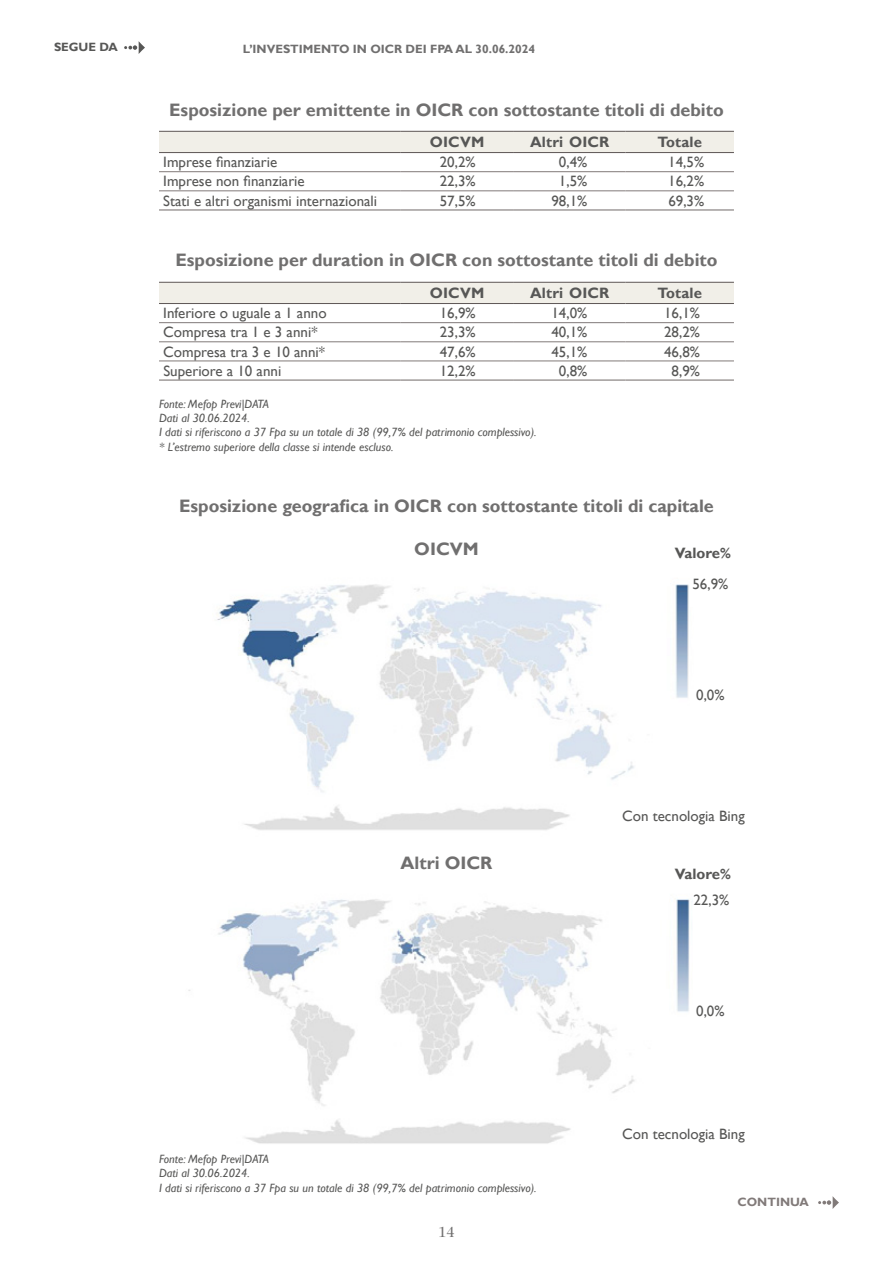
<style>
.page{position:relative;width:893px;height:1263px;background:#fff}
.page>*{position:absolute;margin:0;border:0;box-sizing:border-box;transform-origin:0 0}
.t1{font:700 18px "Gill Sans";color:#706f6f}
.t2{font:15px "Gill Sans";color:#575756}
.t3{font:700 15px "Gill Sans";letter-spacing:.01em;color:#575756}
.t4{font:15px "Caslon 224 Std";color:#706f6f}
.t5{font:italic 12px/14.4px "Gill Sans";color:#575756}
.t6{font:700 12px "Gill Sans";color:#706f6f}
.t7{font:700 12px "Gill Sans";color:#817a79}
.t8{font:700 12px "Gill Sans";color:#575756}
</style>
<div class="page">
<img style="left:217px;top:584px;width:472px;height:246px">
<img style="left:188px;top:899px;width:502px;height:245px">
<div style="left:159px;top:132px;width:575px;height:20px;background:#f1efe8"></div>
<hr style="left:159px;top:131px;width:241px;height:1px;background:#5d5655">
<hr style="left:400px;top:131px;width:114px;height:1px;background:#5d5655">
<hr style="left:514px;top:131px;width:112px;height:1px;background:#5d5655">
<hr style="left:626px;top:131px;width:108px;height:1px;background:#5d5655">
<hr style="left:159px;top:152px;width:241px;height:1px;background:#5d5655">
<hr style="left:400px;top:152px;width:114px;height:1px;background:#5d5655">
<hr style="left:514px;top:152px;width:112px;height:1px;background:#5d5655">
<hr style="left:626px;top:152px;width:108px;height:1px;background:#5d5655">
<hr style="left:159px;top:209px;width:241px;height:2px;background:#817a79">
<hr style="left:400px;top:209px;width:114px;height:2px;background:#817a79">
<hr style="left:514px;top:209px;width:112px;height:2px;background:#817a79">
<hr style="left:626px;top:209px;width:108px;height:2px;background:#817a79">
<hr style="left:159px;top:171px;width:241px;height:1px;background:#817a79">
<hr style="left:400px;top:171px;width:114px;height:1px;background:#817a79">
<hr style="left:514px;top:171px;width:112px;height:1px;background:#817a79">
<hr style="left:626px;top:171px;width:108px;height:1px;background:#817a79">
<hr style="left:159px;top:191px;width:241px;height:1px;background:#817a79">
<hr style="left:400px;top:191px;width:114px;height:1px;background:#817a79">
<hr style="left:514px;top:191px;width:112px;height:1px;background:#817a79">
<hr style="left:626px;top:191px;width:108px;height:1px;background:#817a79">
<div style="left:159px;top:283px;width:575px;height:20px;background:#f1efe8"></div>
<hr style="left:159px;top:282px;width:241px;height:1px;background:#5d5655">
<hr style="left:400px;top:282px;width:114px;height:1px;background:#5d5655">
<hr style="left:514px;top:282px;width:112px;height:1px;background:#5d5655">
<hr style="left:626px;top:282px;width:108px;height:1px;background:#5d5655">
<hr style="left:159px;top:303px;width:241px;height:1px;background:#5d5655">
<hr style="left:400px;top:303px;width:114px;height:1px;background:#5d5655">
<hr style="left:514px;top:303px;width:112px;height:1px;background:#5d5655">
<hr style="left:626px;top:303px;width:108px;height:1px;background:#5d5655">
<hr style="left:159px;top:379px;width:241px;height:2px;background:#817a79">
<hr style="left:400px;top:379px;width:114px;height:2px;background:#817a79">
<hr style="left:514px;top:379px;width:112px;height:2px;background:#817a79">
<hr style="left:626px;top:379px;width:108px;height:2px;background:#817a79">
<hr style="left:159px;top:322px;width:241px;height:1px;background:#817a79">
<hr style="left:400px;top:322px;width:114px;height:1px;background:#817a79">
<hr style="left:514px;top:322px;width:112px;height:1px;background:#817a79">
<hr style="left:626px;top:322px;width:108px;height:1px;background:#817a79">
<hr style="left:159px;top:342px;width:241px;height:1px;background:#817a79">
<hr style="left:400px;top:342px;width:114px;height:1px;background:#817a79">
<hr style="left:514px;top:342px;width:112px;height:1px;background:#817a79">
<hr style="left:626px;top:342px;width:108px;height:1px;background:#817a79">
<hr style="left:159px;top:361px;width:241px;height:1px;background:#817a79">
<hr style="left:400px;top:361px;width:114px;height:1px;background:#817a79">
<hr style="left:514px;top:361px;width:112px;height:1px;background:#817a79">
<hr style="left:626px;top:361px;width:108px;height:1px;background:#817a79">
<svg style="left:124px;top:41px;width:21px;height:13px"></svg>
<div style="left:587px;top:1128px;width:193px;height:21px;background:#fff"></div>
<div style="left:587px;top:811px;width:193px;height:20px;background:#fff"></div>
<svg style="left:818px;top:1196px;width:21px;height:13px"></svg>
<p class="t8" style="left:54px;top:39px;width:65px">SEGUE DA</p>
<p class="t6" style="left:243px;top:42px;width:294px">L’INVESTIMENTO IN OICR DEI FPA AL 30.06.2024</p>
<p class="t1" style="left:169px;top:99px;width:556px">Esposizione per emittente in OICR con sottostante titoli di debito</p>
<p class="t3" style="left:430px;top:133px;width:56px">OICVM</p>
<p class="t3" style="left:530px;top:133px;width:81px">Altri OICR</p>
<p class="t3" style="left:658px;top:133px;width:46px">Totale</p>
<p class="t2" style="left:163px;top:154px;width:116px">Imprese finanziarie</p>
<p class="t2" style="left:440px;top:154px;width:37px">20,2%</p>
<p class="t2" style="left:559px;top:154px;width:30px">0,4%</p>
<p class="t2" style="left:668px;top:154px;width:37px">14,5%</p>
<p class="t2" style="left:163px;top:173px;width:143px">Imprese non finanziarie</p>
<p class="t2" style="left:440px;top:173px;width:37px">22,3%</p>
<p class="t2" style="left:559px;top:173px;width:30px">1,5%</p>
<p class="t2" style="left:668px;top:173px;width:37px">16,2%</p>
<p class="t2" style="left:163px;top:192px;width:215px">Stati e altri organismi internazionali</p>
<p class="t2" style="left:440px;top:192px;width:37px">57,5%</p>
<p class="t2" style="left:551px;top:192px;width:37px">98,1%</p>
<p class="t2" style="left:668px;top:192px;width:37px">69,3%</p>
<p class="t1" style="left:175px;top:249px;width:544px">Esposizione per duration in OICR con sottostante titoli di debito</p>
<p class="t3" style="left:430px;top:284px;width:56px">OICVM</p>
<p class="t3" style="left:530px;top:284px;width:81px">Altri OICR</p>
<p class="t3" style="left:658px;top:284px;width:46px">Totale</p>
<p class="t2" style="left:163px;top:304px;width:165px">Inferiore o uguale a 1 anno</p>
<p class="t2" style="left:440px;top:304px;width:37px">16,9%</p>
<p class="t2" style="left:551px;top:304px;width:37px">14,0%</p>
<p class="t2" style="left:664px;top:304px;width:37px">16,1%</p>
<p class="t2" style="left:163px;top:324px;width:156px">Compresa tra 1 e 3 anni*</p>
<p class="t2" style="left:440px;top:324px;width:37px">23,3%</p>
<p class="t2" style="left:551px;top:324px;width:37px">40,1%</p>
<p class="t2" style="left:664px;top:324px;width:37px">28,2%</p>
<p class="t2" style="left:163px;top:343px;width:163px">Compresa tra 3 e 10 anni*</p>
<p class="t2" style="left:440px;top:343px;width:37px">47,6%</p>
<p class="t2" style="left:551px;top:343px;width:37px">45,1%</p>
<p class="t2" style="left:664px;top:343px;width:37px">46,8%</p>
<p class="t2" style="left:163px;top:362px;width:119px">Superiore a 10 anni</p>
<p class="t2" style="left:440px;top:362px;width:37px">12,2%</p>
<p class="t2" style="left:559px;top:362px;width:30px">0,8%</p>
<p class="t2" style="left:672px;top:362px;width:30px">8,9%</p>
<p class="t5" style="left:159px;top:396px;width:379px">Fonte: Mefop Previ|DATA<br>Dati al 30.06.2024.<br>I dati si riferiscono a 37 Fpa su un totale di 38 (99,7% del patrimonio complessivo). * L’estremo superiore della classe si intende escluso.</p>
<p class="t1" style="left:179px;top:495px;width:536px">Esposizione geografica in OICR con sottostante titoli di capitale</p>
<p class="t1" style="left:414px;top:538px;width:66px">OICVM</p>
<p class="t3" style="left:675px;top:544px;width:58px">Valore%</p>
<p class="t2" style="left:692px;top:575px;width:37px">56,9%</p>
<p class="t2" style="left:696px;top:686px;width:30px">0,0%</p>
<p class="t1" style="left:400px;top:852px;width:93px">Altri OICR</p>
<p class="t5" style="left:159px;top:1152px;width:379px">Fonte: Mefop Previ|DATA<br>Dati al 30.06.2024.<br>I dati si riferiscono a 37 Fpa su un totale di 38 (99,7% del patrimonio complessivo).</p>
<p class="t4" style="left:438px;top:1224px;width:18px">14</p>
<p class="t2" style="left:622px;top:808px;width:124px">Con tecnologia Bing</p>
<p class="t3" style="left:675px;top:865px;width:58px">Valore%</p>
<p class="t2" style="left:693px;top:891px;width:37px">22,3%</p>
<p class="t2" style="left:696px;top:1002px;width:30px">0,0%</p>
<p class="t2" style="left:622px;top:1125px;width:124px">Con tecnologia Bing</p>
<p class="t7" style="left:738px;top:1194px;width:73px">CONTINUA</p>
</div>
